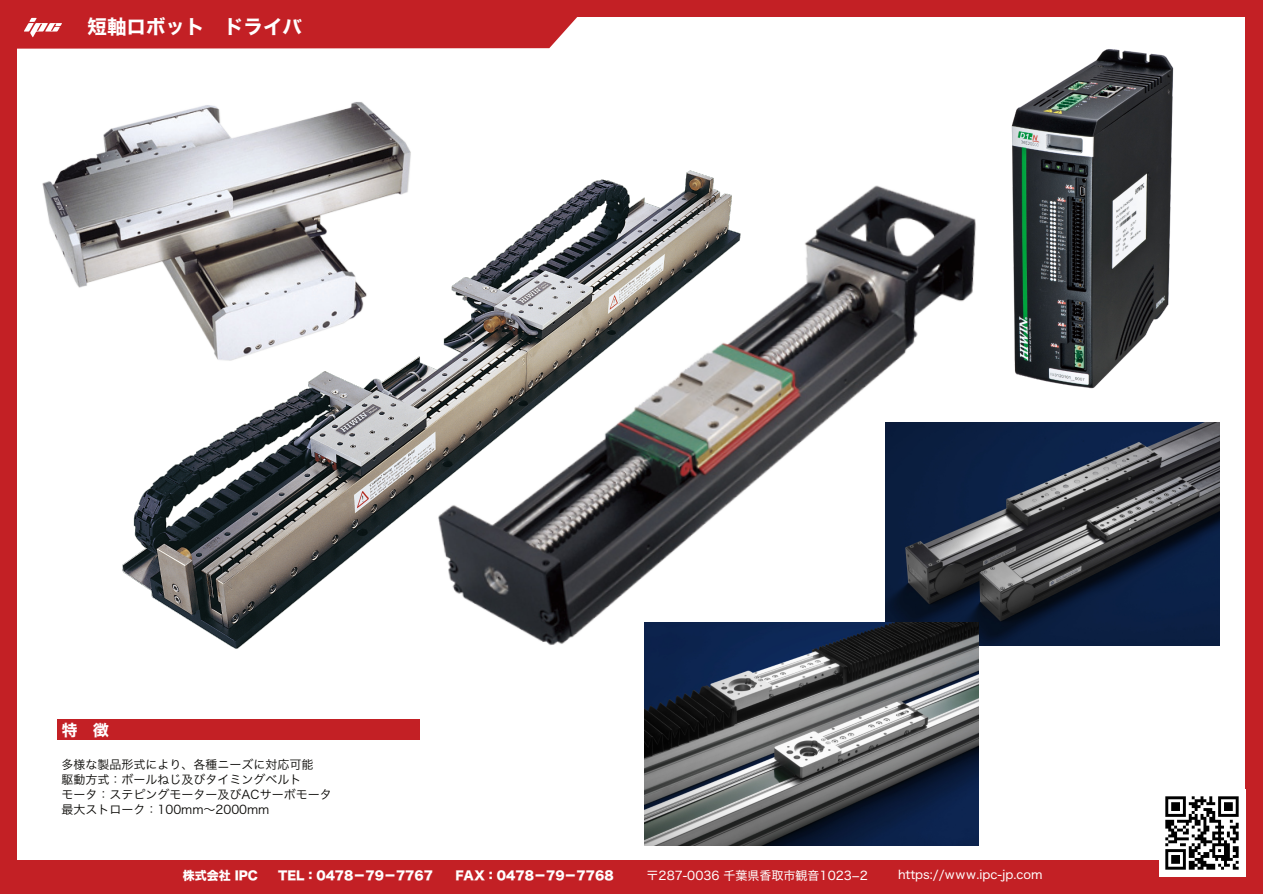
<style>
.page{position:relative;width:1263px;height:894px;background:#fff}
.page>*{position:absolute;margin:0;border:0;box-sizing:border-box;transform-origin:0 0}
.t1{font:19.5px "Hiragino Sans W7";color:#fff}
.t2{font:15.75px "Hiragino Sans W7";color:#fff}
.t3{font:12px/15px "Hiragino Sans W3";color:#080704}
.t4{font:12px "Hiragino Sans W4";color:#fff}
.t5{font:12px "Hiragino Sans W8";color:#fff}
</style>
<div class="page">
<div style="left:0;top:0;width:1263px;height:893px;background:#c32025"></div>
<div style="left:18px;top:18px;width:1227px;height:857px;background:#fff"></div>
<svg style="left:17px;top:17px;width:566px;height:32px;background:#c62e33"></svg>
<img style="left:1165px;top:796px;width:74px;height:74px">
<div style="left:18px;top:859px;width:1141px;height:24px;background:#c32025"></div>
<div style="left:57px;top:719px;width:363px;height:20px;background:#c32025"></div>
<img style="left:1011px;top:49px;width:163px;height:340px">
<img style="left:42px;top:102px;width:338px;height:147px">
<img style="left:1040px;top:423px;width:179px;height:222px">
<img style="left:644px;top:687px;width:334px;height:157px">
<img style="left:61px;top:119px;width:728px;height:588px">
<img style="left:376px;top:158px;width:664px;height:529px">
<h1 class="t1" style="left:88px;top:17px;width:216px">短軸ロボット ドライバ</h1>
<h2 class="t2" style="left:62px;top:721px;width:49px">特 徴</h2>
<p class="t3" style="left:62px;top:756px;width:272px">多様な製品形式により、各種ニーズに対応可能<br>駆動方式：ボールねじ及びタイミングベルト<br>モータ：ステピングモーター及びACサーボモータ最大ストローク：100mm〜2000mm</p>
<p class="t5" style="left:183px;top:869px;width:77px">株式会社 IPC</p>
<p class="t5" style="left:278px;top:869px;width:157px">TEL：0478−79−7767</p>
<p class="t5" style="left:455px;top:869px;width:160px">FAX：0478−79−7768</p>
<p class="t4" style="left:647px;top:869px;width:223px">〒287-0036 千葉県香取市観音1023-2</p>
<p class="t4" style="left:898px;top:868px;width:146px">https://www.ipc-jp.com</p>
</div>
